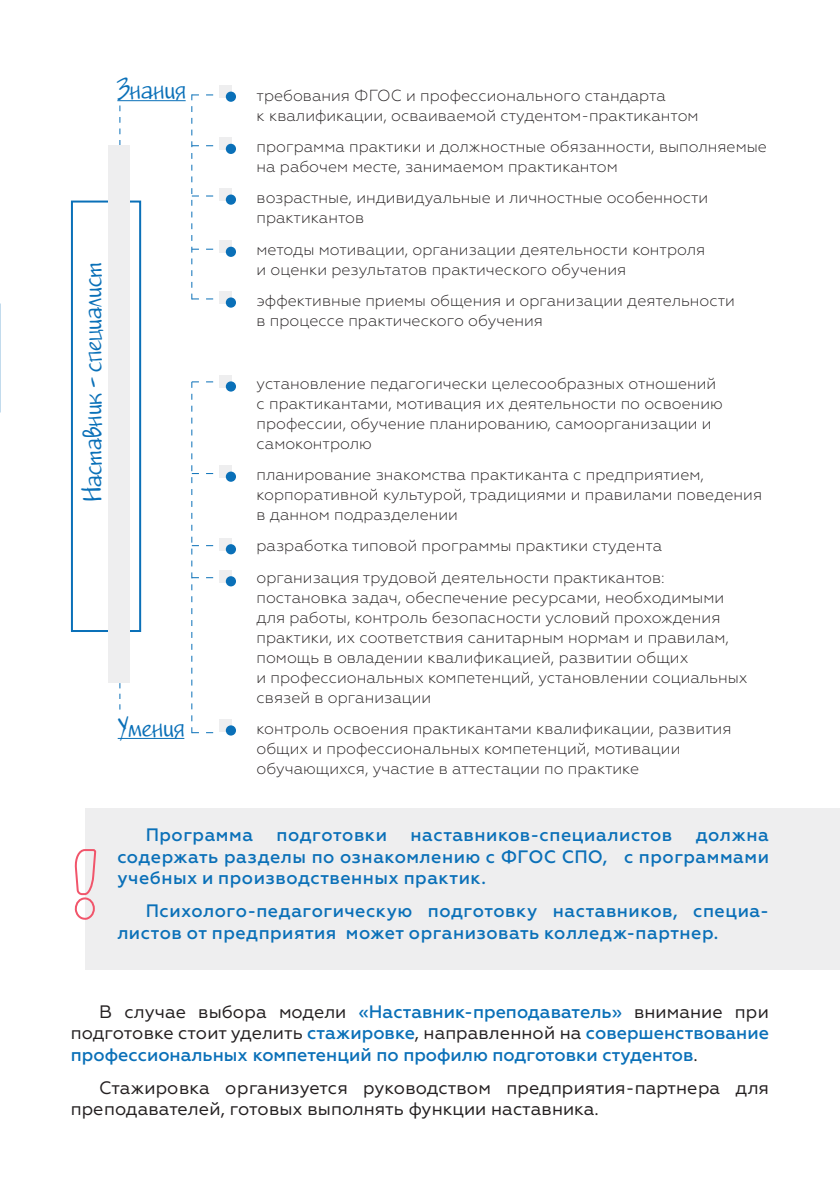
<style>
.page{position:relative;width:840px;height:1191px;background:#fff}
.page>*{position:absolute;margin:0;border:0;box-sizing:border-box;transform-origin:0 0}
.t1{font:24px "Jakob CTT";color:#0a70b8}
.t2{font:500 18px/21.6px "Geometria";letter-spacing:.025em;color:#0a70b8;text-align:justify}
.t3{font:18px/21.6px "Geometria";color:#231f20}
.t4{font:300 16px/20px "Geometria";color:#231f20}
.s1{font-weight:400;color:#231f20}
</style>
<div class="page">
<div style="left:71px;top:200px;width:70px;height:432px;border:2px solid #0a70b8"></div>
<div style="left:85px;top:808px;width:754px;height:161px;background:#eeeeef"></div>
<svg style="left:74px;top:849px;width:23px;height:70px"></svg>
<div style="left:219px;top:85px;width:13px;height:13px;background:#eeeeef"></div>
<div style="left:226px;top:92px;width:10px;height:10px;background:#0a70b8;border-radius:50%"></div>
<div style="left:219px;top:375px;width:13px;height:12px;background:#eeeeef"></div>
<div style="left:226px;top:381px;width:10px;height:10px;background:#0a70b8;border-radius:50%"></div>
<div style="left:219px;top:465px;width:13px;height:13px;background:#eeeeef"></div>
<div style="left:226px;top:471px;width:10px;height:11px;background:#0a70b8;border-radius:50%"></div>
<div style="left:219px;top:538px;width:13px;height:12px;background:#eeeeef"></div>
<div style="left:226px;top:544px;width:10px;height:10px;background:#0a70b8;border-radius:50%"></div>
<div style="left:219px;top:570px;width:13px;height:12px;background:#eeeeef"></div>
<div style="left:226px;top:576px;width:10px;height:10px;background:#0a70b8;border-radius:50%"></div>
<div style="left:219px;top:719px;width:13px;height:12px;background:#eeeeef"></div>
<div style="left:226px;top:725px;width:10px;height:10px;background:#0a70b8;border-radius:50%"></div>
<div style="left:219px;top:137px;width:13px;height:13px;background:#eeeeef"></div>
<div style="left:226px;top:144px;width:10px;height:10px;background:#0a70b8;border-radius:50%"></div>
<div style="left:219px;top:188px;width:13px;height:13px;background:#eeeeef"></div>
<div style="left:226px;top:194px;width:10px;height:11px;background:#0a70b8;border-radius:50%"></div>
<div style="left:219px;top:240px;width:13px;height:13px;background:#eeeeef"></div>
<div style="left:226px;top:247px;width:10px;height:10px;background:#0a70b8;border-radius:50%"></div>
<div style="left:219px;top:291px;width:13px;height:13px;background:#eeeeef"></div>
<div style="left:226px;top:297px;width:10px;height:11px;background:#0a70b8;border-radius:50%"></div>
<svg style="left:119px;top:105px;width:1px;height:41px"></svg>
<svg style="left:119px;top:683px;width:1px;height:26px"></svg>
<hr style="left:117px;top:100px;width:68px;height:1px;background:#0a70b8">
<hr style="left:118px;top:738px;width:66px;height:1px;background:#0a70b8">
<div style="left:109px;top:146px;width:21px;height:537px;background:#eeeeef"></div>
<svg style="left:191px;top:94px;width:22px;height:205px"></svg>
<svg style="left:191px;top:381px;width:22px;height:352px"></svg>
<p class="t1" style="left:117px;top:71px;width:70px">Знания</p>
<p class="t1" style="left:74px;top:502px;width:241px;rotate:-90deg">Наставник - специалист</p>
<p class="t1" style="left:118px;top:708px;width:68px">Умения</p>
<p class="t4" style="left:256px;top:85px;width:443px">требования ФГОС и профессионального стандарта<br>к квалификации, осваиваемой студентом-практикантом</p>
<p class="t4" style="left:256px;top:136px;width:511px">программа практики и должностные обязанности, выполняемые на рабочем месте, занимаемом практикантом</p>
<p class="t4" style="left:256px;top:188px;width:453px">возрастные, индивидуальные и личностные особенности практикантов</p>
<p class="t4" style="left:256px;top:239px;width:450px">методы мотивации, организации деятельности контроля и оценки результатов практического обучения</p>
<p class="t4" style="left:256px;top:290px;width:479px">эффективные приемы общения и организации деятельности в процессе практического обучения</p>
<p class="t4" style="left:256px;top:373px;width:467px">установление педагогически целесообразных отношений с практикантами, мотивация их деятельности по освоению профессии, обучение планированию, самоорганизации и самоконтролю</p>
<p class="t4" style="left:256px;top:464px;width:507px">планирование знакомства практиканта с предприятием, корпоративной культурой, традициями и правилами поведения в данном подразделении</p>
<p class="t4" style="left:256px;top:536px;width:407px">разработка типовой программы практики студента</p>
<p class="t4" style="left:256px;top:567px;width:492px">организация трудовой деятельности практикантов: постановка задач, обеспечение ресурсами, необходимыми для работы, контроль безопасности условий прохождения практики, их соответствия санитарным нормам и правилам, помощь в овладении квалификацией, развитии общих<br>и профессиональных компетенций, установлении социальных связей в организации</p>
<p class="t4" style="left:256px;top:718px;width:476px">контроль освоения практикантами квалификации, развития общих и профессиональных компетенций, мотивации обучающихся, участие в аттестации по практике</p>
<p class="t2" style="left:146px;top:824px;width:109px">Программа</p>
<p class="t2" style="left:276px;top:824px;width:112px">подготовки</p>
<p class="t2" style="left:410px;top:824px;width:263px">наставников-специалистов</p>
<p class="t2" style="left:117px;top:824px;width:652px;text-indent:578px">должна содержать разделы по ознакомлению с ФГОС СПО, с программами учебных и производственных практик.</p>
<p class="t2" style="left:117px;top:900px;width:652px;text-indent:28px">Психолого-педагогическую подготовку наставников, специа&shy;листов от предприятия может организовать колледж-партнер.</p>
<p class="t2" style="left:71px;top:1000px;width:699px;text-indent:28px"><span class="s1">В случае выбора модели</span> «Наставник-преподаватель» <span class="s1">внимание при подготовке стоит уделить</span> стажировке<span class="s1">, направленной на</span> совершенствование профессиональных компетенций по профилю подготовки студентов<span class="s1">.</span></p>
<p class="t3" style="left:71px;top:1076px;width:699px;text-indent:28px">Стажировка организуется руководством предприятия-партнера для преподавателей, готовых выполнять функции наставника.</p>
</div>
